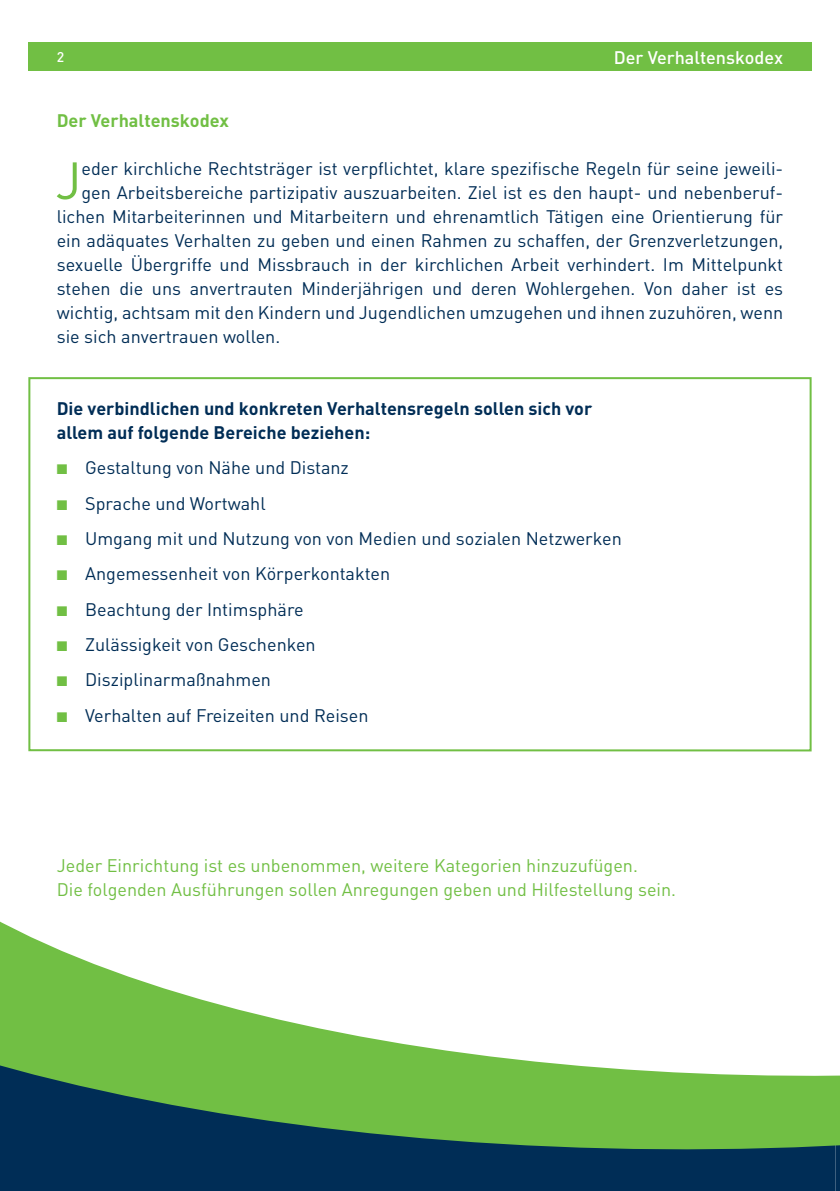
<style>
.page{position:relative;width:840px;height:1191px;background:#fff}
.page>*{position:absolute;margin:0;border:0;box-sizing:border-box;transform-origin:0 0}
.t1{font:51.8px "DIN Pro";color:#71bf44}
.t2{font:18px "DIN Pro";color:#002d56}
.t3{font:18px/24px "DIN Pro";color:#71bf44}
.t4{font:700 18px/24px "DIN Pro";color:#002d56}
.t5{font:500 18px "DIN Pro";color:#fff}
.t6{font:700 18px "DIN Pro";color:#71bf44}
.t7{font:500 14px "DIN Pro";color:#fff}
.s1{color:#71bf44}
</style>
<div class="page">
<svg style="left:0;top:718px;width:839px;height:473px"></svg>
<div style="left:28px;top:377px;width:783px;height:374px;border:2px solid #71bf44"></div>
<div style="left:28px;top:43px;width:783px;height:28px;background:#71bf44"></div>
<p class="t7" style="left:57px;top:47px;width:9px">2</p>
<p class="t5" style="left:613px;top:45px;width:171px">Der Verhaltenskodex</p>
<p class="t6" style="left:57px;top:108px;width:174px">Der Verhaltenskodex</p>
<h1 class="t1" style="left:56px;top:145px;width:27px">J</h1>
<p class="t2" style="left:81px;top:156px;width:702px">eder kirchliche Rechtsträger ist verpflichtet, klare spezifische Regeln für seine jeweili-</p>
<p class="t2" style="left:81px;top:180px;width:702px">gen Arbeitsbereiche partizipativ auszuarbeiten. Ziel ist es den haupt- und nebenberuf-</p>
<p class="t2" style="left:57px;top:204px;width:727px">lichen Mitarbeiterinnen und Mitarbeitern und ehrenamtlich Tätigen eine Orientierung für</p>
<p class="t2" style="left:57px;top:228px;width:727px">ein adäquates Verhalten zu geben und einen Rahmen zu schaffen, der Grenzverletzungen,</p>
<p class="t2" style="left:57px;top:252px;width:727px">sexuelle Übergriffe und Missbrauch in der kirchlichen Arbeit verhindert. Im Mittelpunkt</p>
<p class="t2" style="left:57px;top:276px;width:727px">stehen die uns anvertrauten Minderjährigen und deren Wohlergehen. Von daher ist es</p>
<p class="t2" style="left:57px;top:300px;width:727px">wichtig, achtsam mit den Kindern und Jugendlichen umzugehen und ihnen zuzuhören, wenn</p>
<p class="t2" style="left:57px;top:324px;width:225px">sie sich anvertrauen wollen.</p>
<p class="t4" style="left:57px;top:396px;width:536px">Die verbindlichen und konkreten Verhaltensregeln sollen sich vor allem auf folgende Bereiche beziehen:</p>
<p class="t2" style="left:57px;top:455px;width:293px"><span class="s1">■</span> Gestaltung von Nähe und Distanz</p>
<p class="t2" style="left:57px;top:491px;width:210px"><span class="s1">■</span> Sprache und Wortwahl</p>
<p class="t2" style="left:57px;top:526px;width:566px"><span class="s1">■</span> Umgang mit und Nutzung von von Medien und sozialen Netzwerken</p>
<p class="t2" style="left:57px;top:561px;width:335px"><span class="s1">■</span> Angemessenheit von Körperkontakten</p>
<p class="t2" style="left:57px;top:597px;width:248px"><span class="s1">■</span> Beachtung der Intimsphäre</p>
<p class="t2" style="left:57px;top:632px;width:260px"><span class="s1">■</span> Zulässigkeit von Geschenken</p>
<p class="t2" style="left:57px;top:667px;width:216px"><span class="s1">■</span> Disziplinarmaßnahmen</p>
<p class="t2" style="left:57px;top:703px;width:313px"><span class="s1">■</span> Verhalten auf Freizeiten und Reisen</p>
<p class="t3" style="left:57px;top:853px;width:620px">Jeder Einrichtung ist es unbenommen, weitere Kategorien hinzuzufügen.<br>Die folgenden Ausführungen sollen Anregungen geben und Hilfestellung sein.</p>
</div>
